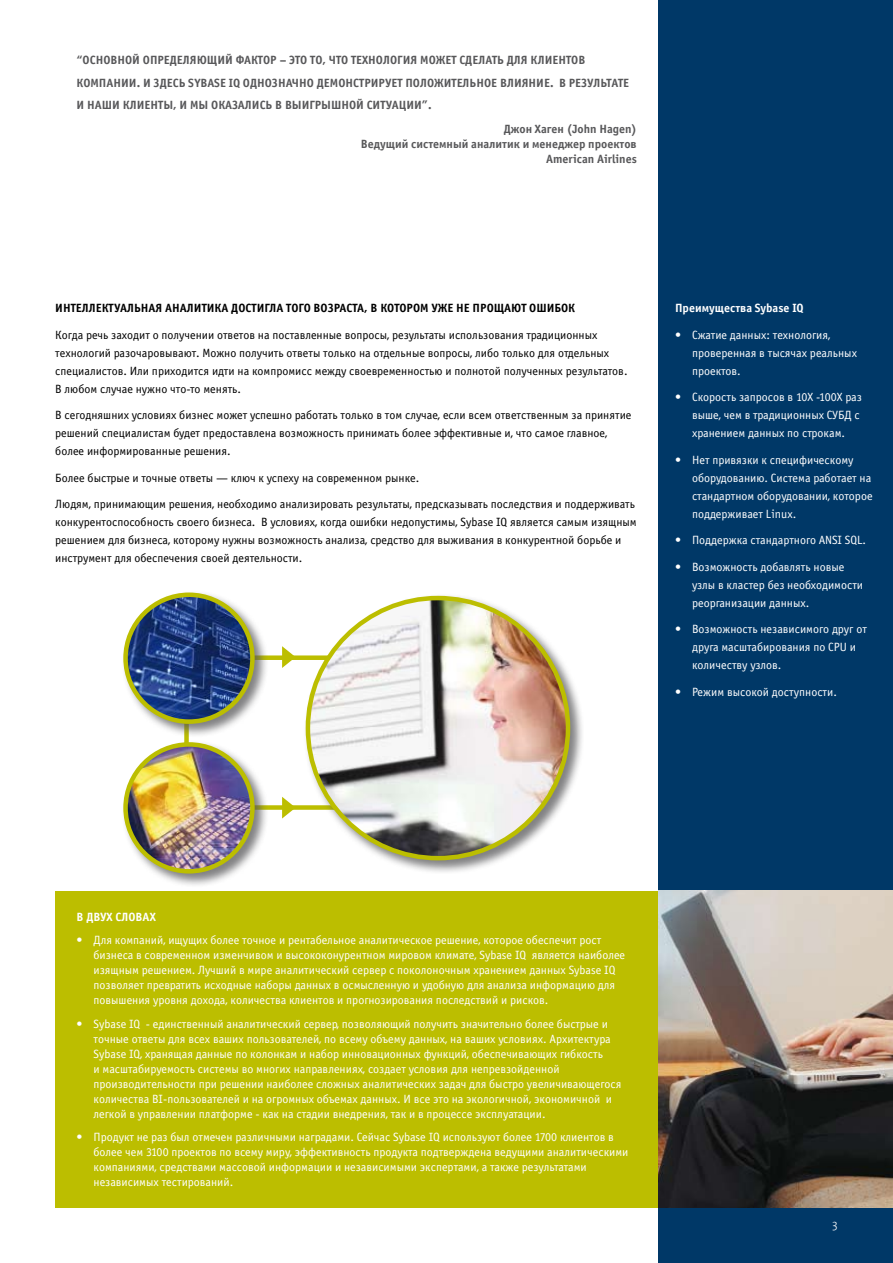
<style>
.page{position:relative;width:893px;height:1263px;background:#fff}
.page>*{position:absolute;margin:0;border:0;box-sizing:border-box;transform-origin:0 0}
.t1{font:12px/15px "Officina Sans Book C";color:#fff}
.t2{font:12px/18px "Officina Sans Book C";color:#000}
.t3{font:12px/15px "Officina Sans Bold C";color:#58585a;text-align:right}
.t4{font:12px "Officina Sans Bold C";color:#000}
.t5{font:12px "Officina Sans Bold C";color:#fff}
.t6{font:300 12px "The Sans";color:#fff}
</style>
<div class="page">
<div style="left:658px;top:0;width:235px;height:1263px;background:#003867"></div>
<div style="left:55px;top:891px;width:603px;height:317px;background:#bcbe00"></div>
<img style="left:658px;top:891px;width:235px;height:317px">
<div style="left:225px;top:655px;width:137px;height:5px;background:#bcbe00"></div>
<div style="left:225px;top:805px;width:137px;height:5px;background:#bcbe00"></div>
<div style="left:184px;top:685px;width:5px;height:102px;background:#bcbe00"></div>
<svg style="left:282px;top:646px;width:14px;height:22px"></svg>
<svg style="left:282px;top:797px;width:14px;height:21px"></svg>
<div style="left:121px;top:590px;width:147px;height:148px;background:#58585a;opacity:.75"></div>
<img style="left:126px;top:595px;width:126px;height:125px">
<div style="left:123px;top:592px;width:132px;height:132px;border:4px solid #bcbe00;border-radius:50%"></div>
<div style="left:121px;top:740px;width:147px;height:147px;background:#58585a;opacity:.75"></div>
<img style="left:126px;top:744px;width:126px;height:127px;border-radius:63px">
<div style="left:123px;top:742px;width:132px;height:131px;border:4px solid #bcbe00;border-radius:50%"></div>
<div style="left:303px;top:593px;width:281px;height:281px;background:#58585a;opacity:.75"></div>
<img style="left:308px;top:598px;width:260px;height:260px">
<p class="t3" style="left:77px;top:53px;width:510px">“ОСНОВНОЙ ОПРЕДЕЛЯЮЩИЙ ФАКТОР – ЭТО ТО, ЧТО ТЕХНОЛОГИЯ МОЖЕТ СДЕЛАТЬ ДЛЯ КЛИЕНТОВ</p>
<p class="t3" style="left:77px;top:75px;width:554px">КОМПАНИИ. И ЗДЕСЬ SYBASE IQ ОДНОЗНАЧНО ДЕМОНСТРИРУЕТ ПОЛОЖИТЕЛЬНОЕ ВЛИЯНИЕ. В РЕЗУЛЬТАТЕ</p>
<p class="t3" style="left:77px;top:98px;width:357px">И НАШИ КЛИЕНТЫ, И МЫ ОКАЗАЛИСЬ В ВЫИГРЫШНОЙ СИТУАЦИИ”.</p>
<p class="t3" style="left:504px;top:121px;width:135px">Джон Хаген (John Hagen)</p>
<p class="t3" style="left:361px;top:136px;width:278px">Ведущий системный аналитик и менеджер проектов<br>American Airlines</p>
<p class="t4" style="left:55px;top:301px;width:521px">ИНТЕЛЛЕКТУАЛЬНАЯ АНАЛИТИКА ДОСТИГЛА ТОГО ВОЗРАСТА, В КОТОРОМ УЖЕ НЕ ПРОЩАЮТ ОШИБОК</p>
<p class="t2" style="left:55px;top:326px;width:574px">Когда речь заходит о получении ответов на поставленные вопросы, результаты использования традиционных технологий разочаровывают. Можно получить ответы только на отдельные вопросы, либо только для отдельных специалистов. Или приходится идти на компромисс между своевременностью и полнотой полученных результатов.<br>В любом случае нужно что-то менять.</p>
<p class="t2" style="left:55px;top:406px;width:578px">В сегодняшних условиях бизнес может успешно работать только в том случае, если всем ответственным за принятие решений специалистам будет предоставлена возможность принимать более эффективные и, что самое главное, более информированные решения.</p>
<p class="t2" style="left:55px;top:469px;width:366px">Более быстрые и точные ответы — ключ к успеху на современном рынке.</p>
<p class="t2" style="left:55px;top:495px;width:583px">Людям, принимающим решения, необходимо анализировать результаты, предсказывать последствия и поддерживать конкурентоспособность своего бизнеса. В условиях, когда ошибки недопустимы, Sybase IQ является самым изящным решением для бизнеса, которому нужны возможность анализа, средство для выживания в конкурентной борьбе и инструмент для обеспечения своей деятельности.</p>
<p class="t5" style="left:675px;top:301px;width:130px">Преимущества Sybase IQ</p>
<p class="t1" style="left:692px;top:326px;width:166px;line-height:18px;text-indent:-17px">• Сжатие данных: технология, проверенная в тысячах реальных проектов.</p>
<p class="t1" style="left:692px;top:388px;width:171px;line-height:18px;text-indent:-17px">• Скорость запросов в 10X -100X раз выше, чем в традиционных СУБД</p>
<p class="t1" style="left:854px;top:408px;width:7px">с</p>
<p class="t1" style="left:692px;top:426px;width:155px">хранением данных по строкам.</p>
<p class="t1" style="left:692px;top:451px;width:182px;line-height:18px;text-indent:-17px">• Нет привязки к специфическому оборудованию. Система работает на стандартном оборудовании, которое поддерживает Linux.</p>
<p class="t1" style="left:675px;top:533px;width:192px">• П оддержка стандартного ANSI SQL.</p>
<p class="t1" style="left:692px;top:558px;width:173px;line-height:18px;text-indent:-17px">• Возможность добавлять новые узлы в кластер без необходимости реорганизации данных.</p>
<p class="t1" style="left:692px;top:620px;width:177px;line-height:18px;text-indent:-17px">• Возможность независимого друг от друга масштабирования по CPU и количеству узлов.</p>
<p class="t1" style="left:675px;top:684px;width:163px">• Режим высокой доступности.</p>
<p class="t5" style="left:77px;top:910px;width:81px">В ДВУХ СЛОВАХ</p>
<p class="t1" style="left:94px;top:933px;width:533px;text-indent:-17px">• Для компаний, ищущих более точное и рентабельное аналитическое решение, которое обеспечит рост бизнеса в современном изменчивом и высококонурентном мировом климате, Sybase IQ является наиболее изящным решением. Лучший в мире аналитический сервер с поколоночным хранением данных Sybase IQ позволяет превратить исходные наборы данных в осмысленную и удобную для анализа информацию для повышения уровня дохода, количества клиентов и прогнозирования последствий и рисков.</p>
<p class="t1" style="left:94px;top:1017px;width:529px;text-indent:-17px">• Sybase IQ - единственный аналитический сервер, позволяющий получить значительно более быстрые и точные ответы для всех ваших пользователей, по всему объему данных, на ваших условиях. Архитектура Sybase IQ, хранящая данные по колонкам и набор инновационных функций, обеспечивающих гибкость<br>и масштабируемость системы во многих направлениях, создает условия для непревзойденной производительности при решении наиболее сложных аналитических задач для быстро увеличивающегося количества BI-пользователей и на огромных объемах данных. И все это на экологичной, экономичной и легкой в управлении платформе - как на стадии внедрения, так и в процессе эксплуатации.</p>
<p class="t1" style="left:94px;top:1130px;width:536px;text-indent:-17px">• П родукт не раз был отмечен различными наградами. Сейчас Sybase IQ используют более 1700 клиентов в более чем 3100 проектов по всему миру, эффективность продукта подтверждена ведущими аналитическими компаниями, средствами массовой информации и независимыми экспертами, а также результатами независимых тестирований.</p>
<p class="t6" style="left:832px;top:1213px;width:7px">3</p>
</div>
